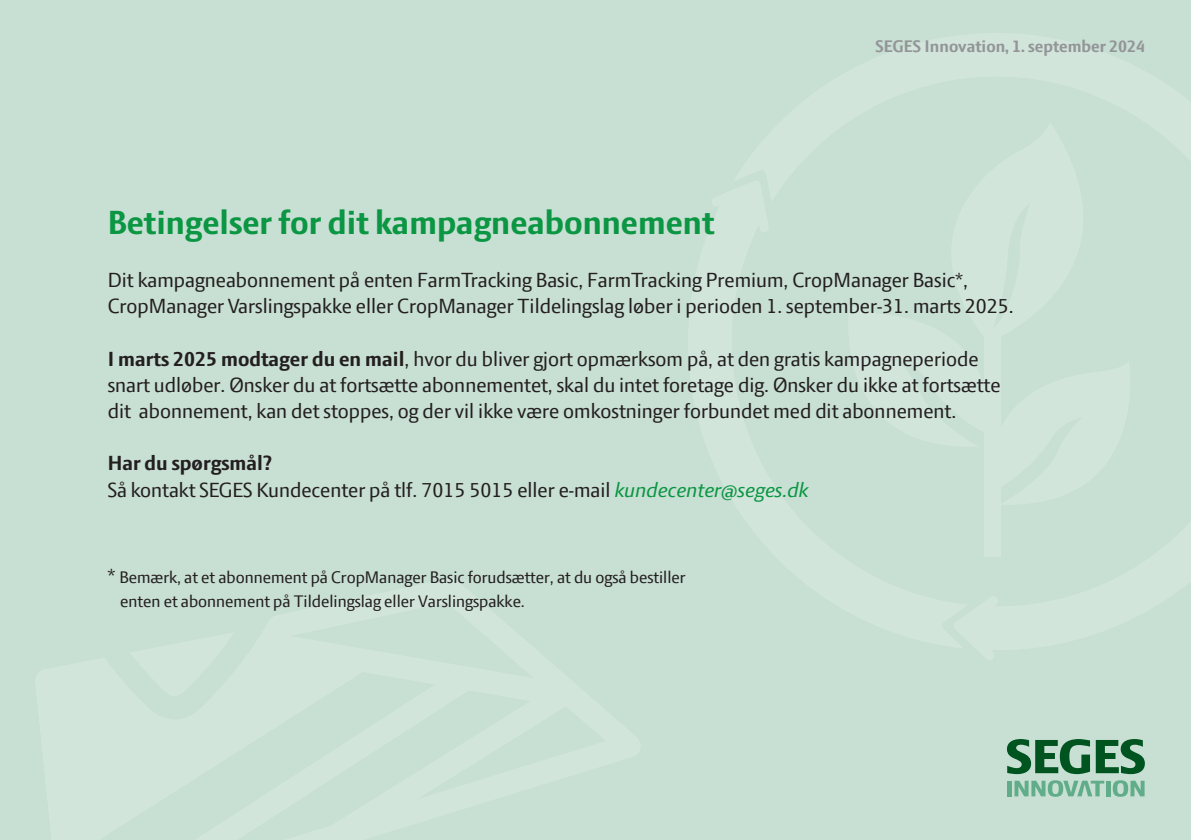
<style>
.page{position:relative;width:1191px;height:840px;background:#fff}
.page>*{position:absolute;margin:0;border:0;box-sizing:border-box;transform-origin:0 0}
.t1{font:700 36px "LF Press Sans";color:#0a9642}
.t2{font:22px/26px "LF Press Sans";color:#231f20}
.t3{font:18px/23.4px "LF Press Sans";color:#231f20}
.t4{font:700 18px "LF Press Sans";color:#939598}
.s1{font-weight:700}
.s2{font-style:italic;color:#0a9642}
.s3{font-size:22px}
</style>
<div class="page">
<div style="left:0;top:0;width:1191px;height:839px;background:#c8dfd3"></div>
<svg style="left:1007px;top:739px;width:137px;height:34px"></svg>
<hr style="left:1007px;top:780px;width:4px;height:15px;background:#62ad89">
<svg style="left:1014px;top:780px;width:90px;height:16px"></svg>
<hr style="left:1106px;top:780px;width:4px;height:15px;background:#62ad89">
<svg style="left:1112px;top:780px;width:32px;height:16px"></svg>
<p class="t4" style="left:875px;top:36px;width:271px">SEGES Innovation, 1. september 2024</p>
<h1 class="t1" style="left:108px;top:202px;width:608px">Betingelser for dit kampagneabonnement</h1>
<p class="t2" style="left:108px;top:266px;width:907px">Dit kampagneabonnement på enten FarmTracking Basic, FarmTracking Premium, CropManager Basic*,<br>CropManager Varslingspakke eller CropManager Tildelingslag løber i perioden 1. september-31. marts 2025.</p>
<p class="t2" style="left:108px;top:345px;width:894px"><span class="s1">I marts 2025 modtager du en mail</span>, hvor du bliver gjort opmærksom på, at den gratis kampagneperiode snart udløber. Ønsker du at fortsætte abonnementet, skal du intet foretage dig. Ønsker du ikke at fortsætte dit abonnement, kan det stoppes, og der vil ikke være omkostninger forbundet med dit abonnement.</p>
<p class="t2" style="left:108px;top:449px;width:702px"><span class="s1">Har du spørgsmål?<br></span>Så kontakt SEGES Kundecenter på tlf. 7015 5015 eller e-mail <span class="s2">kundecenter@seges.dk</span></p>
<p class="t3" style="left:120px;top:565px;width:566px;text-indent:-13px"><span class="s3">*</span> Bemærk, at et abonnement på CropManager Basic forudsætter, at du også bestiller enten et abonnement på Tildelingslag eller Varslingspakke.</p>
</div>
